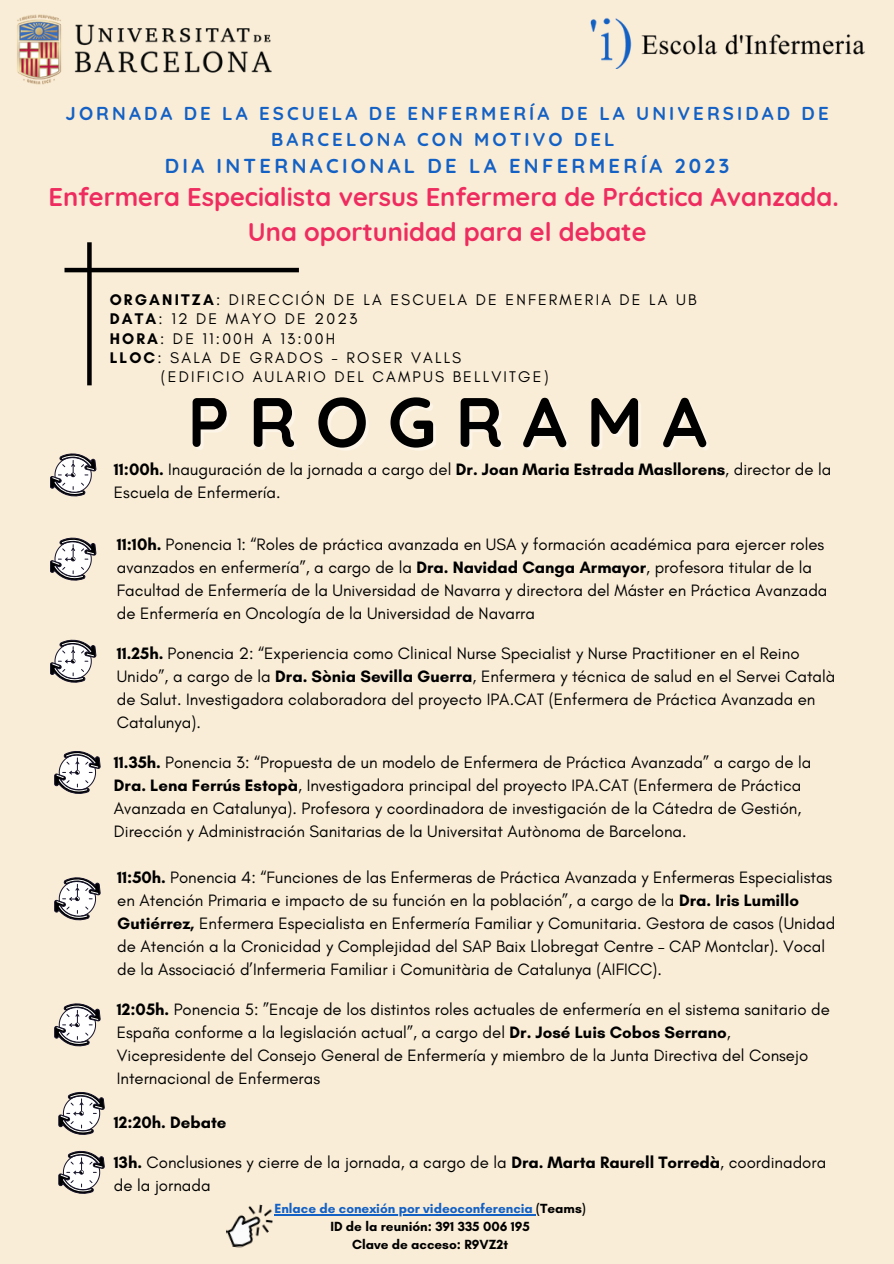
<style>
.page{position:relative;width:894px;height:1264px;background:#fff}
.page>*{position:absolute;margin:0;border:0;box-sizing:border-box;transform-origin:0 0}
.t1{font:700 69.75px "Quicksand";letter-spacing:.275em;color:#000}
.t2{font:700 25.5px/35px "Quicksand";color:#ef2c5f;text-align:center}
.t3{font:700 20.1px "Quicksand";letter-spacing:.165em;color:#1361c5}
.t4{font:700 18.6px/26px "Quicksand";letter-spacing:.165em;color:#1361c5;text-align:center}
.t5{font:16.8px/23px "Glacial Indifference";color:#000}
.t6{font:700 16.8px "Glacial Indifference";color:#000}
.t7{font:15.75px "Glacial Indifference";letter-spacing:.135em;color:#000}
.t8{font:700 13.5px/18px "Glacial Indifference";color:#000;text-align:center}
.s1{font-weight:700}
.s2{color:#1361c5}
</style>
<div class="page">
<div style="left:0;top:0;width:893px;height:1263px;background:#faedd7"></div>
<img style="left:590px;top:18px;width:275px;height:51px">
<img style="left:17px;top:14px;width:255px;height:71px">
<svg style="left:50px;top:453px;width:46px;height:44px"></svg>
<svg style="left:50px;top:537px;width:46px;height:44px"></svg>
<svg style="left:50px;top:639px;width:46px;height:44px"></svg>
<svg style="left:54px;top:751px;width:46px;height:43px"></svg>
<svg style="left:54px;top:877px;width:46px;height:44px"></svg>
<svg style="left:54px;top:1003px;width:46px;height:44px"></svg>
<svg style="left:58px;top:1150px;width:47px;height:44px"></svg>
<hr style="left:64px;top:268px;width:235px;height:4px;background:#000">
<div style="left:87px;top:242px;width:5px;height:143px;background:#000"></div>
<svg style="left:58px;top:1092px;width:47px;height:43px"></svg>
<img style="left:226px;top:1204px;width:47px;height:44px">
<hr style="left:274px;top:1214px;width:262px;height:1px;background:#1361c5">
<p class="t4" style="left:66px;top:100px;width:764px">JORNADA DE LA ESCUELA DE ENFERMERÍA DE LA UNIVERSIDAD DE<br>BARCELONA CON MOTIVO DEL</p>
<p class="t3" style="left:165px;top:153px;width:566px">DIA INTERNACIONAL DE LA ENFERMERÍA 2023</p>
<h2 class="t2" style="left:48px;top:179px;width:791px">Enfermera Especialista versus Enfermera de Práctica Avanzada.<br>Una oportunidad para el debate</h2>
<p class="t7" style="left:110px;top:290px;width:588px"><span class="s1">ORGANITZA</span>: DIRECCIÓN DE LA ESCUELA DE ENFERMERIA DE LA UB</p>
<p class="t7" style="left:110px;top:309px;width:249px"><span class="s1">DATA</span>: 12 DE MAYO DE 2023</p>
<p class="t7" style="left:110px;top:328px;width:227px"><span class="s1">HORA</span>: DE 11:00H A 13:00H</p>
<p class="t7" style="left:110px;top:348px;width:353px"><span class="s1">LLOC</span>: SALA DE GRADOS - ROSER VALLS</p>
<p class="t7" style="left:161px;top:367px;width:389px">(EDIFICIO AULARIO DEL CAMPUS BELLVITGE)</p>
<h1 class="t1" style="left:187px;top:377px;width:521px">PROGRAMA</h1>
<p class="t5" style="left:114px;top:458px;width:718px"><span class="s1">11:00h.</span> Inauguración de la jornada a cargo del <span class="s1">Dr. Joan Maria Estrada Masllorens</span>, director de la<br>Escuela de Enfermería.</p>
<p class="t5" style="left:117px;top:532px;width:712px"><span class="s1">11:10h.</span> Ponencia 1: “Roles de práctica avanzada en USA y formación académica para ejercer roles avanzados en enfermería”, a cargo de la <span class="s1">Dra. Navidad Canga Armayor</span>, profesora titular de la Facultad de Enfermería de la Universidad de Navarra y directora del Máster en Práctica Avanzada de Enfermería en Oncología de la Universidad de Navarra</p>
<p class="t5" style="left:117px;top:641px;width:720px"><span class="s1">11.25h.</span> Ponencia 2: “Experiencia como Clinical Nurse Specialist y Nurse Practitioner en el Reino Unido”, a cargo de la <span class="s1">Dra. Sònia Sevilla Guerra</span>, Enfermera y técnica de salud en el Servei Català de Salut. Investigadora colaboradora del proyecto IPA.CAT (Enfermera de Práctica Avanzada en Catalunya).</p>
<p class="t5" style="left:114px;top:751px;width:698px"><span class="s1">11.35h.</span> Ponencia 3: “Propuesta de un modelo de Enfermera de Práctica Avanzada” a cargo de la <span class="s1">Dra. Lena Ferrús Estopà</span>, Investigadora principal del proyecto IPA.CAT (Enfermera de Práctica Avanzada en Catalunya). Profesora y coordinadora de investigación de la Cátedra de Gestión, Dirección y Administración Sanitarias de la Universitat Autònoma de Barcelona.</p>
<p class="t5" style="left:117px;top:866px;width:719px"><span class="s1">11:50h.</span> Ponencia 4: “Funciones de las Enfermeras de Práctica Avanzada y Enfermeras Especialistas en Atención Primaria e impacto de su función en la población”, a cargo de la <span class="s1">Dra. Iris Lumillo Gutiérrez,</span> Enfermera Especialista en Enfermería Familiar y Comunitaria. Gestora de casos (Unidad de Atención a la Cronicidad y Complejidad del SAP Baix Llobregat Centre – CAP Montclar). Vocal de la Associació d’Infermeria Familiar i Comunitària de Catalunya (AIFICC).</p>
<p class="t5" style="left:117px;top:997px;width:714px"><span class="s1">12:05h.</span> Ponencia 5: ”Encaje de los distintos roles actuales de enfermería en el sistema sanitario de España conforme a la legislación actual”, a cargo del <span class="s1">Dr. José Luis Cobos Serrano</span>, Vicepresidente del Consejo General de Enfermería y miembro de la Junta Directiva del Consejo Internacional de Enfermeras</p>
<p class="t6" style="left:114px;top:1112px;width:114px">12:20h. Debate</p>
<p class="t5" style="left:114px;top:1151px;width:713px;line-height:22.5px"><span class="s1">13h.</span> Conclusiones y cierre de la jornada, a cargo de la <span class="s1">Dra. Marta Raurell Torredà</span>, coordinadora de la jornada</p>
<p class="t8" style="left:274px;top:1199px;width:313px"><span class="s2">Enlace de conexión por videoconferencia</span> (Teams)<br>ID de la reunión: 391 335 006 195<br>Clave de acceso: R9VZ2t</p>
</div>
